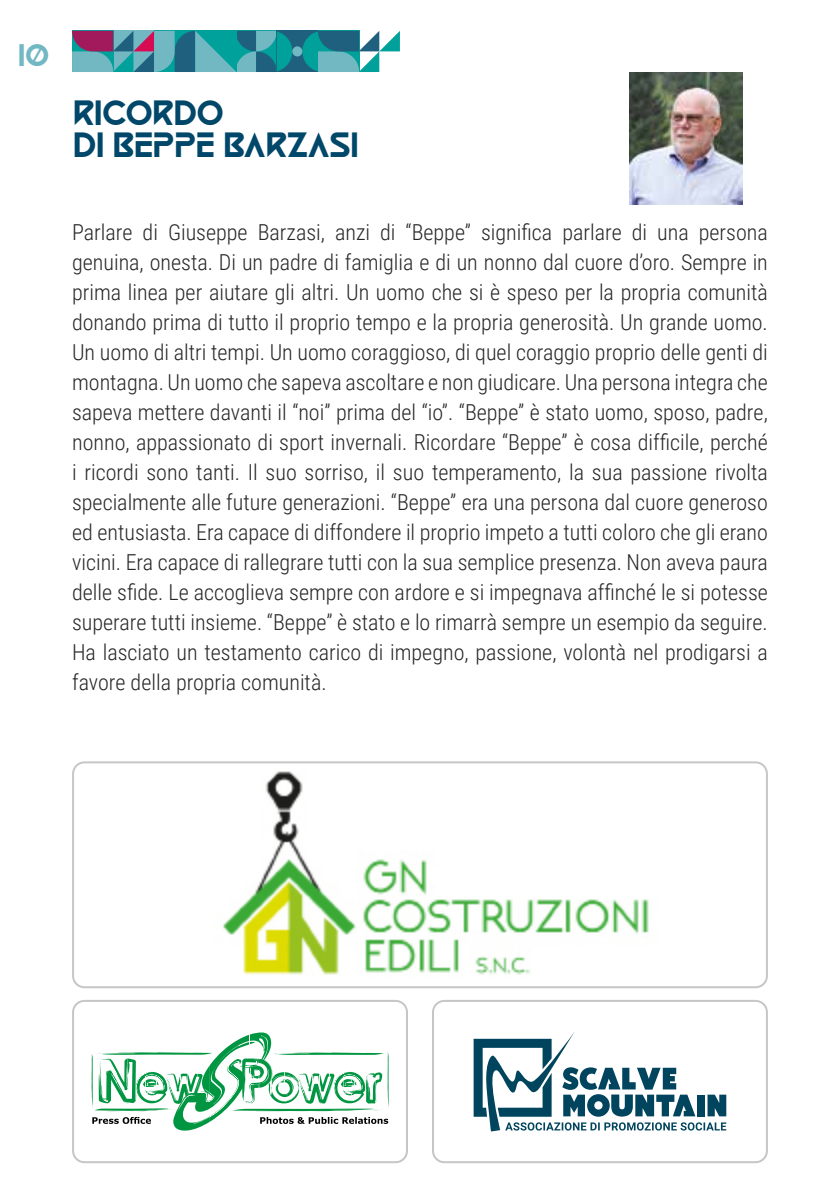
<style>
.page{position:relative;width:840px;height:1191px;background:#fff}
.page>*{position:absolute;margin:0;border:0;box-sizing:border-box;transform-origin:0 0}
.t1{font:36px/31.2px "Black Future";color:#004769}
.t2{font:32px "Black Future";color:#71b8c3}
.t3{font:300 22px/30px "Roboto Condensed";color:#262626;text-align:justify}
</style>
<div class="page">
<svg style="left:72px;top:31px;width:327px;height:41px;background:#4e94a3"></svg>
<img style="left:196px;top:761px;width:471px;height:228px">
<svg style="left:91px;top:1032px;width:297px;height:98px"></svg>
<div style="left:72px;top:1000px;width:336px;height:163px;border:2px solid #c6c6c8;border-radius:11px"></div>
<div style="left:432px;top:1000px;width:335px;height:163px;border:2px solid #c6c6c8;border-radius:11px"></div>
<img style="left:629px;top:72px;width:113px;height:132px">
<svg style="left:473px;top:1032px;width:252px;height:99px"></svg>
<h2 class="t2" style="left:17px;top:37px;width:33px">10</h2>
<h1 class="t1" style="left:72px;top:98px;width:286px">RICORDO<br>DI BEPPE BARZASI</h1>
<p class="t3" style="left:72px;top:216px;width:697px">Parlare di Giuseppe Barzasi, anzi di “Beppe” significa parlare di una persona genuina, onesta. Di un padre di famiglia e di un nonno dal cuore d’oro. Sempre in prima linea per aiutare gli altri. Un uomo che si è speso per la propria comunità donando prima di tutto il proprio tempo e la propria generosità. Un grande uomo.<br>Un uomo di altri tempi. Un uomo coraggioso, di quel coraggio proprio delle genti di montagna. Un uomo che sapeva ascoltare e non giudicare. Una persona integra che sapeva mettere davanti il “noi” prima del “io”. “Beppe” è stato uomo, sposo, padre, nonno, appassionato di sport invernali. Ricordare “Beppe” è cosa difficile, perché i ricordi sono tanti. Il suo sorriso, il suo temperamento, la sua passione rivolta specialmente alle future generazioni. “Beppe” era una persona dal cuore generoso ed entusiasta. Era capace di diffondere il proprio impeto a tutti coloro che gli erano vicini. Era capace di rallegrare tutti con la sua semplice presenza. Non aveva paura delle sfide. Le accoglieva sempre con ardore e si impegnava affinché le si potesse superare tutti insieme. “Beppe” è stato e lo rimarrà sempre un esempio da seguire.<br>Ha lasciato un testamento carico di impegno, passione, volontà nel prodigarsi a favore della propria comunità.</p>
</div>
